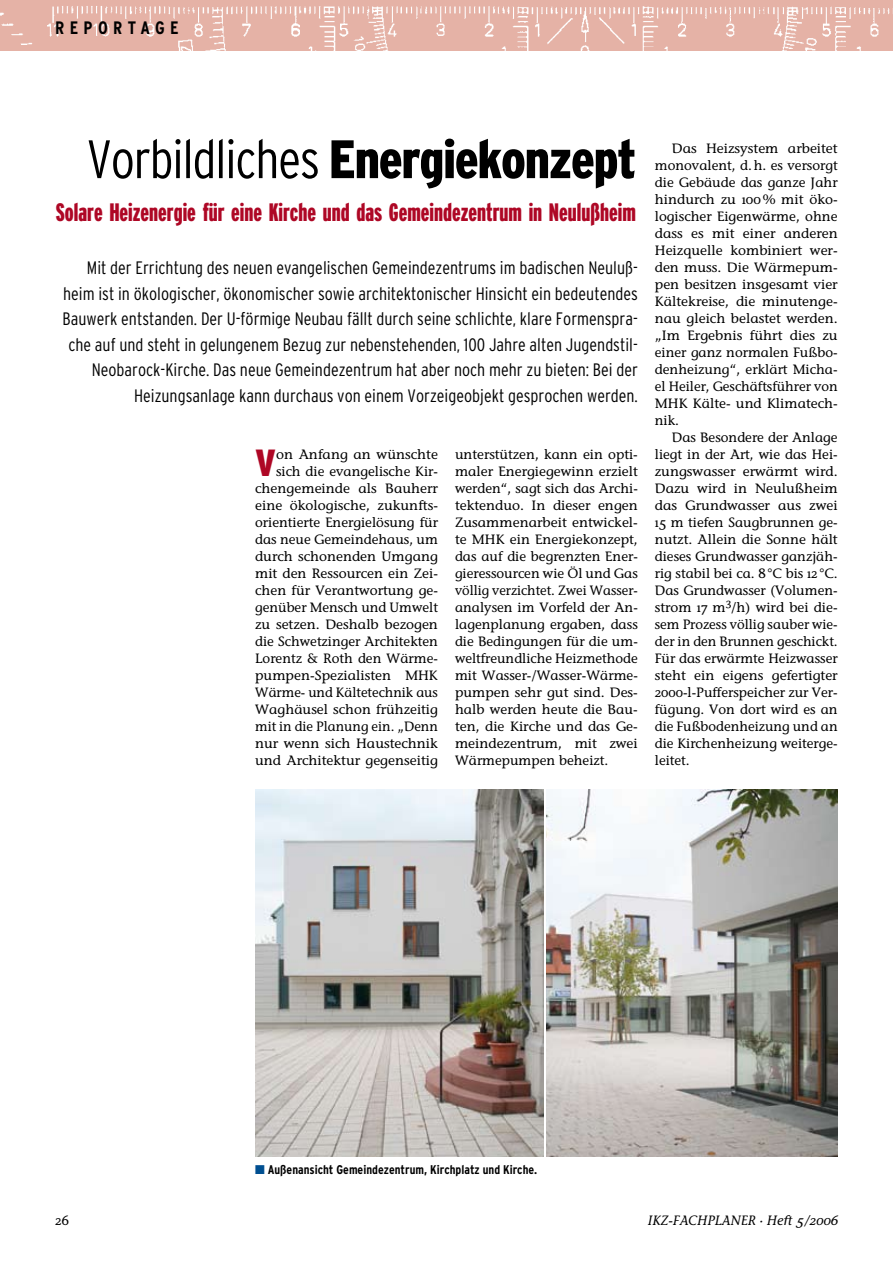
<style>
.page{position:relative;width:893px;height:1263px;background:#fff}
.page>*{position:absolute;margin:0;border:0;box-sizing:border-box;transform-origin:0 0}
.t1{font:900 condensed 54px "IKZ Head";letter-spacing:-.025em;color:#000}
.t2{font:900 condensed 37.8px "IKZ Head";color:#ae0725}
.t3{font:900 ultra-condensed 25.2px "IKZ Head";color:#ae0725}
.t4{font:300 condensed 18px/25.5px "IKZ Head";color:#000;text-align:right}
.t5{font:700 condensed 18px "IKZ Head";letter-spacing:.3em;color:#000}
.t6{font:13.5px/17px "IKZ";color:#000;text-align:justify}
.t7{font:italic 13.5px "IKZ";color:#000}
.t8{font:700 condensed 12.6px "IKZ Head";color:#000}
.s1{font-weight:300}
</style>
<div class="page">
<div style="left:0;top:0;width:893px;height:51px;background:#e5b2a6"></div>
<img style="left:0;top:6px;width:893px;height:45px">
<img style="left:255px;top:789px;width:289px;height:368px">
<img style="left:546px;top:789px;width:292px;height:368px">
<h3 class="t5" style="left:55px;top:18px;width:125px">reportage</h3>
<h1 class="t1" style="left:87px;top:129px;width:551px"><span class="s1">Vorbildliches</span> Energiekonzept</h1>
<h3 class="t3" style="left:56px;top:198px;width:581px">Solare Heizenergie für eine Kirche und das Gemeindezentrum in Neulußheim</h3>
<p class="t4" style="left:63px;top:255px;width:577px">Mit der Errichtung des neuen evangelischen Gemeindezentrums im badischen Neuluß&shy;heim ist in ökologischer, ökonomischer sowie architektonischer Hinsicht ein bedeutendes Bauwerk entstanden. Der U-förmige Neubau fällt durch seine schlichte, klare Formenspra&shy;che auf und steht in gelungenem Bezug zur nebenstehenden, 100 Jahre alten Jugendstil-Neobarock-Kirche. Das neue Gemeindezentrum hat aber noch mehr zu bieten: Bei der Heizungsanlage kann durchaus von einem Vorzeigeobjekt gesprochen werden.</p>
<p class="t6" style="left:255px;top:446px;width:184px;text-align:right">on Anfang an wünschte sich die evangelische Kir&shy;chengemeinde als Bauherr eine ökologische, zukunfts&shy;orientierte Energielösung für das neue Gemeindehaus, um durch schonenden Umgang mit den Ressourcen ein Zei&shy;chen für Verantwortung ge&shy;genüber Mensch und Umwelt zu setzen. Deshalb bezogen die Schwetzinger Architekten<br>Lorentz &amp; Roth den Wärme&shy;pumpen-Spezialisten MHK<br>Wärme- und Kältetechnik aus<br>Waghäusel schon frühzeitig mit in die Planung ein. „Denn nur wenn sich Haustechnik und Architektur gegenseitig</p>
<p class="t6" style="left:455px;top:446px;width:184px">unterstützen, kann ein opti&shy;maler Energiegewinn erzielt werden“, sagt sich das Archi&shy;tektenduo. In dieser engen Zusammenarbeit entwickel&shy;te MHK ein Energiekonzept, das auf die begrenzten Ener&shy;gieressourcen wie Öl und Gas völlig verzichtet. Zwei Wasser&shy;analysen im Vorfeld der An&shy;lagenplanung ergaben, dass die Bedingungen für die um&shy;weltfreundliche Heizmethode mit Wasser-/Wasser-Wärme&shy;pumpen sehr gut sind. Des&shy;halb werden heute die Bau&shy;ten, die Kirche und das Ge&shy;meindezentrum, mit zwei Wärmepumpen beheizt.</p>
<h2 class="t2" style="left:255px;top:442px;width:22px">V</h2>
<p class="t6" style="left:655px;top:140px;width:184px;text-indent:17px">Das Heizsystem arbeitet monovalent, d.h. es versorgt die Gebäude das ganze Jahr hindurch zu 100% mit öko&shy;logischer Eigenwärme, ohne dass es mit einer anderen Heizquelle kombiniert wer&shy;den muss. Die Wärmepum&shy;pen besitzen insgesamt vier Kältekreise, die minutenge&shy;nau gleich belastet werden. „Im Ergebnis führt dies zu einer ganz normalen Fußbo&shy;denheizung“, erklärt Micha&shy;el Heiler, Geschäftsführer von MHK Kälte- und Klimatech&shy;nik.</p>
<p class="t6" style="left:655px;top:429px;width:184px;text-indent:17px">Das Besondere der Anlage liegt in der Art, wie das Hei&shy;zungswasser erwärmt wird.<br>Dazu wird in Neulußheim das Grundwasser aus zwei 15 m tiefen Saugbrunnen ge&shy;nutzt. Allein die Sonne hält dieses Grundwasser ganzjäh&shy;rig stabil bei ca. 8°C bis 12 °C.<br>Das Grundwasser (Volumen&shy;strom 17 m<sup>3</sup>/h) wird bei die&shy;sem Prozess völlig sauber wie&shy;der in den Brunnen geschickt.<br>Für das erwärmte Heizwasser steht ein eigens gefertigter 2000-l-Pufferspeicher zur Ver&shy;fügung. Von dort wird es an die Fußbodenheizung und an die Kirchenheizung weiterge&shy;leitet.</p>
<p class="t8" style="left:268px;top:1162px;width:271px">Außenansicht Gemeindezentrum, Kirchplatz und Kirche.</p>
<p class="t6" style="left:55px;top:1211px;width:15px">26</p>
<p class="t7" style="left:648px;top:1212px;width:191px">IKZ-FACHPLANER · Heft 5/2006</p>
</div>
